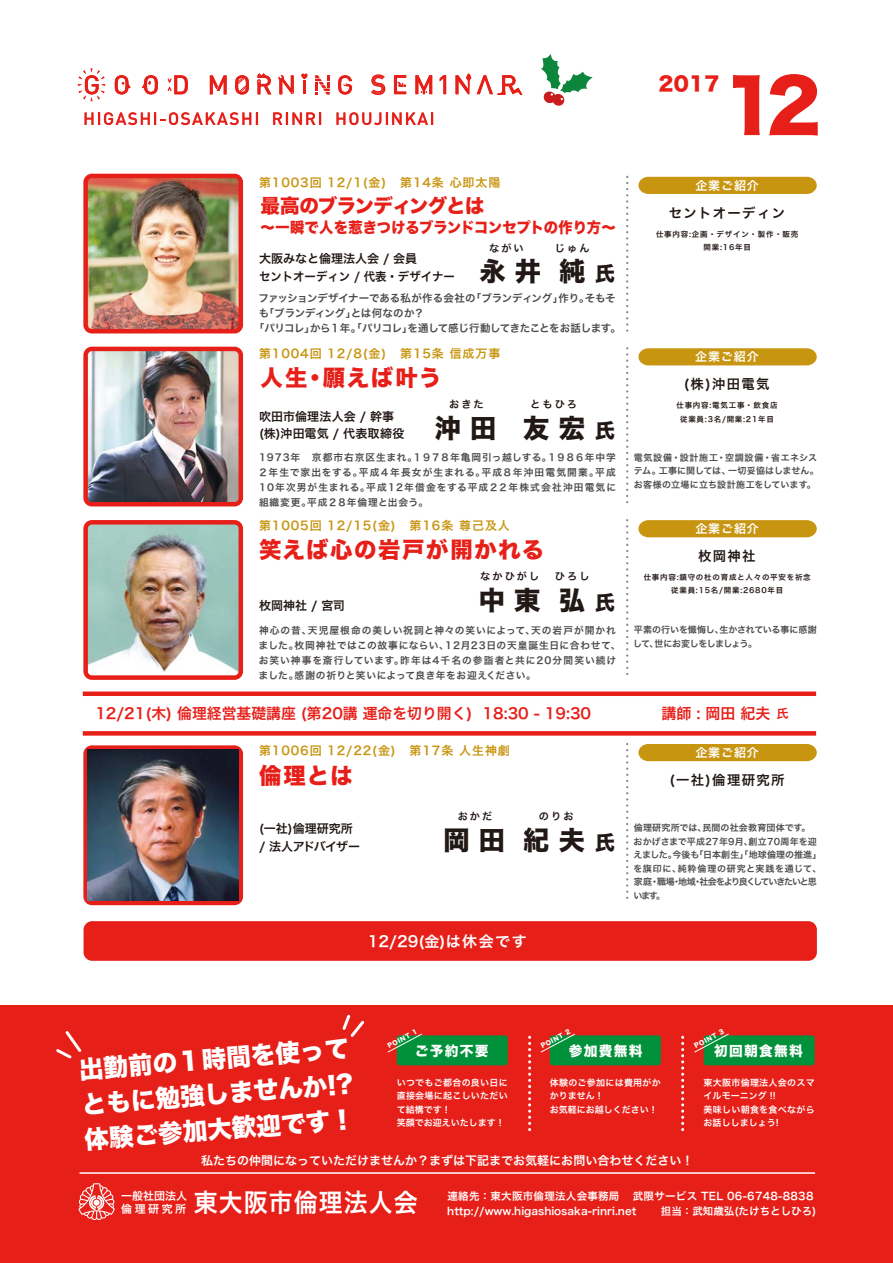
<style>
.page{position:relative;width:893px;height:1263px;background:#fff}
.page>*{position:absolute;margin:0;border:0;box-sizing:border-box;transform-origin:0 0}
.t1{font:71.85px "Hira Kaku Std W8";color:#e71f19}
.t2{font:26.25px "Hira Kaku Std W8";color:#221815}
.t3{font:25.5px "Hira Kaku Pro W6";letter-spacing:.05em;color:#fff;scale:.94 1}
.t4{font:24.6px/35.2px "Hira Kaku Std W8";color:#fff;text-align:justify}
.t5{font:22.35px "Hira Kaku Std W8";letter-spacing:.07em;color:#e71f19}
.t6{font:19.5px "Hira Kaku Std W8";letter-spacing:-.04em;color:#e71f19}
.t7{font:500 17.25px "DIN";letter-spacing:.08em;color:#e71f19}
.t8{font:15px "Hira Kaku Pro N W6";color:#e71f19}
.t9{font:15px "Hira Kaku Std W8";letter-spacing:-.015em;color:#e71f19;scale:.95 1}
.t10{font:15px "Hira Kaku Pro N W6";letter-spacing:.1em;color:#fff}
.t11{font:13.65px "Hira Kaku Std W8";letter-spacing:.1em;color:#fff}
.t12{font:13.35px "Hira Kaku Pro N W6";letter-spacing:.1em;color:#221815}
.t13{font:12px "Hira Kaku Pro N W6";letter-spacing:.075em;color:#c89511}
.t14{font:12px/18px "Hira Kaku Pro N W6";color:#221815}
.t15{font:12px "Hira Kaku Pro W6";color:#fff}
.t16{font:12px "Hira Kaku Pro N W6";letter-spacing:.075em;color:#fff}
.t17{font:12px "Hira Kaku Pro N W6";color:#221815;scale:.95 1}
.t18{font:12px "Hira Kaku Pro N W6";letter-spacing:.02em;color:#221815}
.t19{font:10.95px/13.2px "Hira Kaku Pro W6";color:#fff}
.t20{font:10.5px/15px "Hira Kaku Pro W6";letter-spacing:.025em;color:#fff}
.t21{font:10.5px "Hira Kaku Pro N W6";letter-spacing:-.02em;color:#4c4948}
.t22{font:10.5px "Hira Kaku Pro N W6";letter-spacing:-.04em;color:#4c4948}
.t23{font:10.5px "Hira Kaku Pro W6";color:#fff}
.t24{font:10.2px "Hira Kaku Pro N W6";letter-spacing:.2em;color:#221815}
.t25{font:9.75px/15px "Hira Kaku Pro N W6";letter-spacing:.085em;color:#4c4948}
.t26{font:9px/13.5px "Hira Kaku Pro N W6";letter-spacing:.01em;color:#4c4948}
.t27{font:9px/13.5px "Hira Kaku Pro W6";letter-spacing:.03em;color:#fff}
.t28{font:9px/13.5px "Hira Kaku Pro N W6";letter-spacing:-.025em;color:#4c4948}
.t29{font:9px/13.5px "Hira Kaku Pro W6";color:#fff}
.t30{font:7.5px "Hira Kaku Pro N W6";letter-spacing:.1em;color:#221815}
.t31{font:6.15px "Hira Kaku Std W8";color:#fff}
.s1{font-size:20.1px}
.s2{font-size:12.3px}
</style>
<div class="page">
<div style="left:0;top:1005px;width:893px;height:258px;background:#e71f19"></div>
<div style="left:397px;top:1035px;width:111px;height:30px;background:#00913a;border-radius:3px"></div>
<div style="left:550px;top:1035px;width:111px;height:30px;background:#00913a;border-radius:3px"></div>
<div style="left:703px;top:1035px;width:111px;height:30px;background:#00913a;border-radius:3px"></div>
<svg style="left:78px;top:1183px;width:37px;height:37px"></svg>
<hr style="left:80px;top:1172px;width:734px;height:1px;background:#fff">
<svg style="left:56px;top:1031px;width:26px;height:28px"></svg>
<svg style="left:342px;top:1014px;width:23px;height:23px"></svg>
<svg style="left:528px;top:1037px;width:3px;height:94px"></svg>
<svg style="left:681px;top:1037px;width:3px;height:94px"></svg>
<svg style="left:387px;top:1033px;width:36px;height:20px"></svg>
<svg style="left:540px;top:1033px;width:36px;height:20px"></svg>
<svg style="left:694px;top:1033px;width:35px;height:20px"></svg>
<svg style="left:85px;top:112px;width:173px;height:13px"></svg>
<svg style="left:273px;top:112px;width:48px;height:13px"></svg>
<svg style="left:336px;top:112px;width:97px;height:13px"></svg>
<svg style="left:78px;top:69px;width:27px;height:32px"></svg>
<svg style="left:115px;top:75px;width:16px;height:19px"></svg>
<svg style="left:142px;top:75px;width:16px;height:19px"></svg>
<svg style="left:168px;top:75px;width:20px;height:19px"></svg>
<svg style="left:439px;top:75px;width:7px;height:19px"></svg>
<svg style="left:371px;top:75px;width:14px;height:20px"></svg>
<svg style="left:415px;top:75px;width:17px;height:19px"></svg>
<svg style="left:394px;top:75px;width:12px;height:19px"></svg>
<svg style="left:455px;top:74px;width:67px;height:21px"></svg>
<hr style="left:303px;top:80px;width:3px;height:14px;background:#e71f19">
<svg style="left:301px;top:73px;width:6px;height:6px"></svg>
<svg style="left:235px;top:75px;width:14px;height:20px"></svg>
<svg style="left:338px;top:75px;width:14px;height:20px"></svg>
<svg style="left:210px;top:75px;width:17px;height:19px"></svg>
<svg style="left:278px;top:75px;width:16px;height:19px"></svg>
<svg style="left:315px;top:75px;width:15px;height:19px"></svg>
<svg style="left:257px;top:73px;width:14px;height:21px"></svg>
<div style="left:84px;top:921px;width:733px;height:40px;background:#e71f19;border-radius:9px"></div>
<div style="left:638px;top:177px;width:178px;height:17px;background:#c89511"></div>
<img style="left:83px;top:174px;width:160px;height:159px">
<svg style="left:626px;top:177px;width:2px;height:155px"></svg>
<div style="left:83px;top:691px;width:733px;height:5px;background:#e71f19"></div>
<svg style="left:83px;top:731px;width:733px;height:4px;background:#e72620"></svg>
<img style="left:83px;top:520px;width:160px;height:160px">
<svg style="left:638px;top:520px;width:178px;height:17px;background:#c99818"></svg>
<svg style="left:626px;top:520px;width:2px;height:155px"></svg>
<img style="left:83px;top:347px;width:160px;height:159px">
<svg style="left:638px;top:348px;width:178px;height:17px;background:#ca9819"></svg>
<svg style="left:626px;top:348px;width:2px;height:156px"></svg>
<svg style="left:83px;top:745px;width:160px;height:160px;background:#d5322f"></svg>
<div style="left:638px;top:744px;width:178px;height:17px;background:#c89511"></div>
<img style="left:88px;top:749px;width:151px;height:151px">
<svg style="left:626px;top:744px;width:2px;height:155px"></svg>
<svg style="left:541px;top:54px;width:52px;height:52px"></svg>
<h3 class="t7" style="left:83px;top:107px;width:353px">HIGASHI-OSAKASHI RINRI HOUJINKAI</h3>
<p class="t13" style="left:259px;top:171px;width:243px">第1003回 12/1(金)　第14条 心即太陽</p>
<h3 class="t6" style="left:260px;top:195px;width:225px">最高のブランディングとは</h3>
<h3 class="t9" style="left:260px;top:219px;width:375px">～一瞬で人を惹きつけるブランドコンセプトの作り方～</h3>
<p class="t14" style="left:259px;top:249px;width:160px">大阪みなと倫理法人会 / 会員</p>
<p class="t17" style="left:259px;top:266px;width:208px">セントオーディン / 代表・デザイナー</p>
<p class="t24" style="left:489px;top:239px;width:36px">ながい</p>
<p class="t24" style="left:555px;top:239px;width:36px">じゅん</p>
<h2 class="t2" style="left:479px;top:257px;width:137px">永 井 純<span class="s1">氏</span></h2>
<p class="t21" style="left:258px;top:289px;width:359px">ファッションデザイナーである私が作る会社の「ブランディング」作り。そもそ</p>
<p class="t21" style="left:259px;top:304px;width:167px">も「ブランディング」とは何なのか？</p>
<p class="t22" style="left:254px;top:319px;width:369px">「パリコレ」から１年。「パリコレ」を通して感じ行動してきたことをお話します。</p>
<h3 class="t6" style="left:658px;top:73px;width:62px">2017</h3>
<h1 class="t1" style="left:723px;top:66px;width:100px">12</h1>
<p class="t16" style="left:695px;top:174px;width:65px">企業ご紹介</p>
<h3 class="t12" style="left:669px;top:201px;width:118px">セントオーディン</h3>
<p class="t30" style="left:656px;top:227px;width:144px">仕事内容:企画・デザイン・製作・販売</p>
<p class="t30" style="left:703px;top:240px;width:49px">開業:16年目</p>
<p class="t13" style="left:259px;top:342px;width:243px">第1004回 12/8(金)　第15条 信成万事</p>
<h3 class="t5" style="left:260px;top:365px;width:182px">人生・願えば叶う</h3>
<h2 class="t2" style="left:435px;top:413px;width:182px">沖 田　友 宏<span class="s1">氏</span></h2>
<p class="t16" style="left:695px;top:346px;width:65px">企業ご紹介</p>
<h3 class="t12" style="left:684px;top:372px;width:87px">(株)沖田電気</h3>
<p class="t24" style="left:449px;top:395px;width:36px">おきた</p>
<p class="t24" style="left:530px;top:395px;width:48px">ともひろ</p>
<p class="t30" style="left:676px;top:399px;width:103px">仕事内容:電気工事・飲食店</p>
<p class="t14" style="left:259px;top:406px;width:137px">吹田市倫理法人会 / 幹事</p>
<p class="t30" style="left:680px;top:412px;width:95px">従業員:3名/開業:21年目</p>
<p class="t18" style="left:259px;top:423px;width:147px">(株)沖田電気 / 代表取締役</p>
<p class="t25" style="left:258px;top:450px;width:359px;text-align:justify">1973年　京都市右京区生まれ。１９７８年亀岡引っ越しする。１９８６年中学２年生で家出をする。平成４年長女が生まれる。平成８年沖田電気開業。平成10年次男が生まれる。平成12年借金をする平成２２年株式会社沖田電気に組織変更。平成２８年倫理と出会う。</p>
<p class="t13" style="left:259px;top:515px;width:252px">第1005回 12/15(金)　第16条 尊己及人</p>
<h3 class="t5" style="left:259px;top:538px;width:287px">笑えば心の岩戸が開かれる</h3>
<h2 class="t2" style="left:479px;top:585px;width:138px">中 東 弘<span class="s1">氏</span></h2>
<p class="t24" style="left:480px;top:567px;width:61px">なかひがし</p>
<p class="t24" style="left:555px;top:567px;width:36px">ひろし</p>
<p class="t14" style="left:259px;top:596px;width:87px">枚岡神社 / 宮司</p>
<p class="t25" style="left:259px;top:622px;width:363px">神心の昔、天児屋根命の美しい祝詞と神々の笑いによって、天の岩戸が開かれました。枚岡神社ではこの故事にならい、12月23日の天皇誕生日に合わせて、お笑い神事を斎行しています。昨年は4千名の参詣者と共に20分間笑い続けました。感謝の祈りと笑いによって良き年をお迎えください。</p>
<p class="t26" style="left:634px;top:450px;width:186px">電気設備・設計施工・空調設備・省エネシステム。工事に関しては、一切妥協はしません。お客様の立場に立ち設計施工をしています。</p>
<p class="t16" style="left:695px;top:518px;width:65px">企業ご紹介</p>
<h3 class="t12" style="left:698px;top:544px;width:59px">枚岡神社</h3>
<p class="t30" style="left:643px;top:571px;width:169px">仕事内容:鎮守の杜の育成と人々の平安を祈念</p>
<p class="t30" style="left:671px;top:584px;width:113px">従業員:15名/開業:2680年目</p>
<p class="t28" style="left:633px;top:623px;width:185px">平素の行いを懺悔し、生かされている事に感謝して、世にお変しをしましょう。</p>
<h3 class="t8" style="left:95px;top:700px;width:497px">12/21(木) 倫理経営基礎講座 (第20講 運命を切り開く) 18:30 - 19:30</h3>
<h3 class="t8" style="left:661px;top:700px;width:129px">講師 : 岡田 紀夫<span class="s2">氏</span></h3>
<p class="t13" style="left:259px;top:740px;width:252px">第1006回 12/22(金)　第17条 人生神劇</p>
<h3 class="t5" style="left:259px;top:763px;width:95px">倫理とは</h3>
<p class="t14" style="left:259px;top:819px;width:103px">(一社)倫理研究所/ 法人アドバイザー</p>
<p class="t24" style="left:458px;top:807px;width:36px">おかだ</p>
<p class="t24" style="left:539px;top:807px;width:36px">のりお</p>
<h2 class="t2" style="left:443px;top:825px;width:173px">岡 田 紀 夫<span class="s1">氏</span></h2>
<h3 class="t10" style="left:368px;top:927px;width:160px">12/29(金)は休会です</h3>
<p class="t16" style="left:695px;top:741px;width:65px">企業ご紹介</p>
<h3 class="t12" style="left:669px;top:768px;width:117px">(一社)倫理研究所</h3>
<p class="t26" style="left:633px;top:821px;width:189px">倫理研究所では、民間の社会教育団体です。おかげさまで平成27年9月、創立70周年を迎えました。今後も「日本創生」「地球倫理の推進」を旗印に、純粋倫理の研究と実践を通じて、家庭・職場・地域・社会をより良くしていきたいと思います。</p>
<h3 class="t4" style="left:77px;top:1054px;width:274px;rotate:-5deg">出勤前の１時間を使ってともに勉強しませんか!?体験ご参加大歓迎です！</h3>
<p class="t31" style="left:539px;top:1043px;width:34px;rotate:-28deg">POINT 2</p>
<p class="t31" style="left:693px;top:1043px;width:34px;rotate:-28deg">POINT 3</p>
<p class="t31" style="left:386px;top:1043px;width:34px;rotate:-28deg">POINT 1</p>
<h3 class="t11" style="left:415px;top:1043px;width:75px">ご予約不要</h3>
<h3 class="t11" style="left:569px;top:1043px;width:75px">参加費無料</h3>
<h3 class="t11" style="left:714px;top:1043px;width:90px">初回朝食無料</h3>
<p class="t29" style="left:550px;top:1075px;width:112px">体験のご参加には費用がかかりません！<br>お気軽にお越しください！</p>
<p class="t27" style="left:397px;top:1075px;width:112px">いつでもご都合の良い日に直接会場に起こしいただいて結構です !<br>笑顔でお迎えいたします！</p>
<p class="t27" style="left:703px;top:1075px;width:112px">東大阪市倫理法人会のスマイルモーニング !!<br>美味しい朝食を食べながらお話ししましょう!</p>
<p class="t15" style="left:201px;top:1149px;width:494px">私たちの仲間になっていただけませんか？まずは下記までお気軽にお問い合わせください！</p>
<p class="t19" style="left:121px;top:1188px;width:67px">一般社団法人倫理研究所</p>
<h3 class="t3" style="left:194px;top:1179px;width:240px">東大阪市倫理法人会</h3>
<p class="t20" style="left:447px;top:1188px;width:368px">連絡先：東大阪市倫理法人会事務局　武限サービス TEL 06-6748-8838 http://www.higashiosaka-rinri.net</p>
<p class="t23" style="left:661px;top:1201px;width:157px">担当：武知歳弘(たけちとしひろ)</p>
</div>
